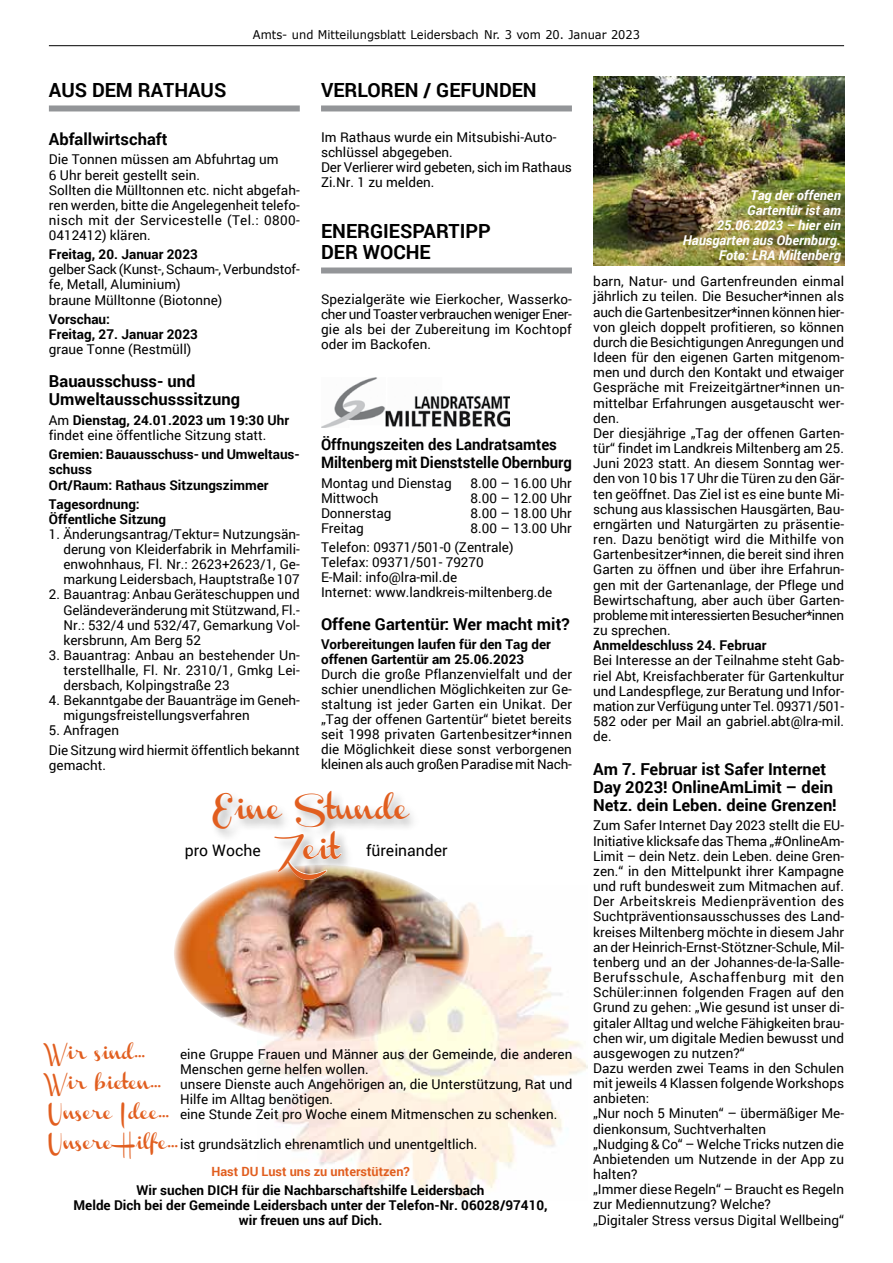
<style>
.page{position:relative;width:893px;height:1263px;background:#fff}
.page>*{position:absolute;margin:0;border:0;box-sizing:border-box;transform-origin:0 0}
.t1{font:21.75px/39.5px "Channel";color:#e15e1f;text-align:center}
.t2{font:700 19.5px/21px "Roboto";color:#000}
.t3{font:700 16.5px/18.1px "Roboto";color:#000}
.t4{font:700 15.75px/18px "Roboto";letter-spacing:-.005em;color:#000;scale:.95 1}
.t5{font:15.75px "Roboto";color:#000}
.t6{font:13.5px/15.1px "Roboto";color:#000}
.t7{font:700 13.5px/15px "Roboto";color:#000}
.t8{font:italic 700 13.5px/15px "Roboto";color:#fff;text-align:right}
.t9{font:13.5px "Channel";color:#e15e1f}
.t10{font:700 12.75px "Roboto";color:#e15e1f}
.t11{font:12px "Verdana";color:#000;scale:.95 1}
.s1{font-weight:700}
.s2{font-family:"Channel";color:#e15e1f}
</style>
<div class="page">
<hr style="left:49px;top:45px;width:795px;height:1px;background:#000">
<img style="left:258px;top:902px;width:330px;height:298px">
<img style="left:174px;top:889px;width:296px;height:152px">
<div style="left:211px;top:790px;width:212px;height:104px;background:#000;opacity:.3"></div>
<svg style="left:273px;top:830px;width:69px;height:50px"></svg>
<div style="left:49px;top:105px;width:251px;height:6px;background:#939598"></div>
<div style="left:321px;top:105px;width:251px;height:6px;background:#939598"></div>
<div style="left:321px;top:267px;width:251px;height:6px;background:#939598"></div>
<img style="left:321px;top:378px;width:188px;height:50px">
<img style="left:593px;top:77px;width:251px;height:188px">
<p class="t11" style="left:253px;top:27px;width:409px">Amts- und Mitteilungsblatt Leidersbach Nr. 3 vom 20. Januar 2023</p>
<h2 class="t2" style="left:49px;top:79px;width:57px">Aus dem</h2>
<h2 class="t2" style="left:138px;top:79px;width:13px">Rat</h2>
<h2 class="t2" style="left:174px;top:79px;width:28px">haus</h2>
<p class="t3" style="left:49px;top:130px;width:120px">Abfallwirtschaft</p>
<p class="t6" style="left:49px;top:152px;width:252px">Die Tonnen müssen am Abfuhrtag um<br>6 Uhr bereit gestellt sein.<br>Sollten die Mülltonnen etc. nicht abgefah&shy;ren werden, bitte die Angelegenheit telefo&shy;nisch mit der Servicestelle (Tel.: 0800- 0412412) klären.</p>
<p class="t7" style="left:49px;top:246px;width:150px">Freitag, 20. Januar 2023</p>
<p class="t6" style="left:49px;top:262px;width:252px">gelber Sack (Kunst-, Schaum-, Verbundstof&shy;fe, Metall, Aluminium)<br>braune Mülltonne (Biotonne)</p>
<p class="t7" style="left:49px;top:311px;width:150px">Vorschau:<br>Freitag, 27. Januar 2023</p>
<p class="t6" style="left:49px;top:341px;width:144px">graue Tonne (Restmüll)</p>
<p class="t3" style="left:49px;top:372px;width:193px">Bauausschuss- und<br>Umweltausschusssitzung</p>
<p class="t6" style="left:49px;top:412px;width:242px">Am <span class="s1">Dienstag, 24.01.2023 um 19:30 Uhr </span>findet eine öffentliche Sitzung statt.</p>
<p class="t7" style="left:49px;top:447px;width:252px">Gremien: Bauausschuss- und Umweltaus&shy;schuss<br>Ort/Raum: Rathaus Sitzungszimmer</p>
<p class="t7" style="left:49px;top:496px;width:119px">Tagesordnung:<br>Öffentliche Sitzung</p>
<p class="t6" style="left:63px;top:526px;width:238px;text-align:justify;text-indent:-15px">1. Änderungsantrag/Tektur= Nutzungsän&shy;derung von Kleiderfabrik in Mehrfamili&shy;enwohnhaus, Fl. Nr.: 2623+2623/1, Ge&shy;markung Leidersbach, Hauptstraße 107</p>
<p class="t6" style="left:63px;top:587px;width:238px;text-align:justify;text-indent:-15px">2. Bauantrag: Anbau Geräteschuppen und Geländeveränderung mit Stützwand, Fl.- Nr.: 532/4 und 532/47, Gemarkung Vol&shy;kersbrunn, Am Berg 52</p>
<p class="t6" style="left:63px;top:647px;width:238px;text-align:justify;text-indent:-15px">3. Bauantrag: Anbau an bestehender Un&shy;terstellhalle, Fl. Nr. 2310/1, Gmkg Lei&shy;dersbach, Kolpingstraße 23</p>
<p class="t6" style="left:63px;top:692px;width:238px;text-indent:-15px">4. Bekanntgabe der Bauanträge im Geneh&shy;migungsfreistellungsverfahren</p>
<p class="t6" style="left:49px;top:720px;width:252px;line-height:19.6px">5. Anfragen<br>Die Sitzung wird hiermit öffentlich bekannt</p>
<p class="t6" style="left:49px;top:757px;width:59px">gemacht.</p>
<h2 class="t2" style="left:321px;top:79px;width:129px">Verloren / gefunden</h2>
<p class="t6" style="left:321px;top:129px;width:252px">Im Rathaus wurde ein Mitsubishi-Auto&shy;schlüssel abgegeben.<br>Der Verlierer wird gebeten, sich im Rathaus<br>Zi.Nr. 1 zu melden.</p>
<h2 class="t2" style="left:321px;top:220px;width:61px">Energies</h2>
<h2 class="t2" style="left:321px;top:220px;width:171px;text-indent:91px">parti pp der Woche</h2>
<p class="t6" style="left:321px;top:291px;width:252px;text-align:justify">Spezialgeräte wie Eierkocher, Wasserko&shy;cher und Toaster verbrauchen weniger Ener&shy;gie als bei der Zubereitung im Kochtopf oder im Backofen.</p>
<p class="t4" style="left:321px;top:435px;width:265px">Öffnungszeiten des Landratsamtes<br>Miltenberg mit Dienststelle Obernburg</p>
<p class="t6" style="left:321px;top:475px;width:132px">Montag und Dienstag</p>
<p class="t6" style="left:471px;top:475px;width:103px">8.00 – 16.00 Uhr</p>
<p class="t6" style="left:321px;top:490px;width:59px">Mittwoch</p>
<p class="t6" style="left:471px;top:490px;width:103px">8.00 – 12.00 Uhr</p>
<p class="t6" style="left:321px;top:505px;width:72px">Donnerstag</p>
<p class="t6" style="left:471px;top:505px;width:103px">8.00 – 18.00 Uhr</p>
<p class="t6" style="left:321px;top:520px;width:44px">Freitag</p>
<p class="t6" style="left:321px;top:517px;width:252px;line-height:19.5px;text-indent:150px">8.00 – 13.00 Uhr<br>Telefon: 09371/501-0 (Zentrale)</p>
<p class="t6" style="left:321px;top:554px;width:233px">Telefax: 09371/501- 79270<br>E-Mail: info@lra-mil.de<br>Internet: www.landkreis-miltenberg.de</p>
<p class="t3" style="left:321px;top:614px;width:250px">Offene Gartentür: Wer macht mit?</p>
<p class="t7" style="left:321px;top:636px;width:231px">Vorbereitungen laufen für den Tag der offenen Gartentür am 25.06.2023</p>
<p class="t6" style="left:321px;top:666px;width:252px;text-align:justify">Durch die große Pflanzenvielfalt und der schier unendlichen Möglichkeiten zur Ge&shy;staltung ist jeder Garten ein Unikat. Der „Tag der offenen Gartentür“ bietet bereits seit 1998 privaten Gartenbesitzer*innen die Möglichkeit diese sonst verborgenen kleinen als auch großen Paradise mit Nach-</p>
<h1 class="t1" style="left:212px;top:792px;width:198px">Eine Stunde<br>Zeit</h1>
<p class="t5" style="left:185px;top:839px;width:77px">pro Woche</p>
<p class="t5" style="left:366px;top:839px;width:83px">füreinander</p>
<p class="t9" style="left:49px;top:1046px;width:98px">Wir sind…</p>
<p class="t6" style="left:180px;top:1046px;width:394px">eine Gruppe Frauen und Männer aus der Gemeinde, die anderen<br>Menschen gerne helfen wollen.</p>
<p class="t9" style="left:49px;top:1076px;width:113px">Wir bieten…</p>
<p class="t6" style="left:180px;top:1076px;width:394px">unsere Dienste auch Angehörigen an, die Unterstützung, Rat und</p>
<p class="t6" style="left:180px;top:1091px;width:155px">Hilfe im Alltag benötigen.</p>
<p class="t6" style="left:49px;top:1106px;width:510px"><span class="s2">Unsere Idee…</span> eine Stunde Zeit pro Woche einem Mitmenschen zu schenken.</p>
<p class="t6" style="left:49px;top:1136px;width:430px"><span class="s2">Unsere Hilfe…</span> ist grundsätzlich ehrenamtlich und unentgeltlich.</p>
<p class="t10" style="left:211px;top:1162px;width:200px">Hast DU Lust uns zu unterstützen?</p>
<p class="t7" style="left:73px;top:1182px;width:476px;text-align:center">Wir suchen DICH für die Nachbarschaftshilfe Leidersbach<br>Melde Dich bei der Gemeinde Leidersbach unter der Telefon-Nr. 06028/97410, wir freuen uns auf Dich.</p>
<p class="t8" style="left:683px;top:188px;width:159px">Tag der offenen<br>Gartentür ist am<br>25.06.2023 – hier ein<br>Hausgarten aus Obernburg.<br>Foto: LRA Miltenberg</p>
<p class="t6" style="left:593px;top:273px;width:252px">barn, Natur- und Gartenfreunden einmal jährlich zu teilen. Die Besucher*innen als auch die Gartenbesitzer*innen können hier&shy;von gleich doppelt profitieren, so können durch die Besichtigungen Anregungen und Ideen für den eigenen Garten mitgenom&shy;men und durch den Kontakt und etwaiger Gespräche mit Freizeitgärtner*innen un&shy;mittelbar Erfahrungen ausgetauscht wer&shy;den.<br>Der diesjährige „Tag der offenen Garten&shy;tür“ findet im Landkreis Miltenberg am 25.<br>Juni 2023 statt. An diesem Sonntag wer&shy;den von 10 bis 17 Uhr die Türen zu den Gär&shy;ten geöffnet. Das Ziel ist es eine bunte Mi&shy;schung aus klassischen Hausgärten, Bau&shy;erngärten und Naturgärten zu präsentie&shy;ren. Dazu benötigt wird die Mithilfe von Gartenbesitzer*innen, die bereit sind ihren Garten zu öffnen und über ihre Erfahrun&shy;gen mit der Gartenanlage, der Pflege und Bewirtschaftung, aber auch über Garten&shy;probleme mit interessierten Besucher*innen zu sprechen.</p>
<p class="t7" style="left:593px;top:637px;width:175px">Anmeldeschluss 24. Februar</p>
<p class="t6" style="left:593px;top:652px;width:252px;text-align:justify">Bei Interesse an der Teilnahme steht Gab&shy;riel Abt, Kreisfachberater für Gartenkultur und Landespflege, zur Beratung und Infor&shy;mation zur Verfügung unter Tel. 09371/501- 582 oder per Mail an gabriel.abt@lra-mil. de.</p>
<p class="t3" style="left:593px;top:759px;width:245px">Am 7. Februar ist Safer Internet<br>Day 2023! OnlineAmLimit – dein<br>Netz. dein Leben. deine Grenzen!</p>
<p class="t6" style="left:593px;top:817px;width:252px">Zum Safer Internet Day 2023 stellt die EU-Initiative klicksafe das Thema „#OnlineAm-Limit – dein Netz. dein Leben. deine Gren&shy;zen.“ in den Mittelpunkt ihrer Kampagne und ruft bundesweit zum Mitmachen auf.<br>Der Arbeitskreis Medienprävention des Suchtpräventionsausschusses des Land&shy;kreises Miltenberg möchte in diesem Jahr an der Heinrich-Ernst-Stötzner-Schule, Mil&shy;tenberg und an der Johannes-de-la-Salle-Berufsschule, Aschaffenburg mit den Schüler:innen folgenden Fragen auf den Grund zu gehen: „Wie gesund ist unser di&shy;gitaler Alltag und welche Fähigkeiten brau&shy;chen wir, um digitale Medien bewusst und ausgewogen zu nutzen?“<br>Dazu werden zwei Teams in den Schulen mit jeweils 4 Klassen folgende Workshops anbieten:<br>„Nur noch 5 Minuten“ – übermäßiger Me&shy;dienkonsum, Suchtverhalten<br>„Nudging &amp; Co“ – Welche Tricks nutzen die Anbietenden um Nutzende in der App zu halten?<br>„Immer diese Regeln“ – Braucht es Regeln zur Mediennutzung? Welche?<br>„Digitaler Stress versus Digital Wellbeing“</p>
</div>
